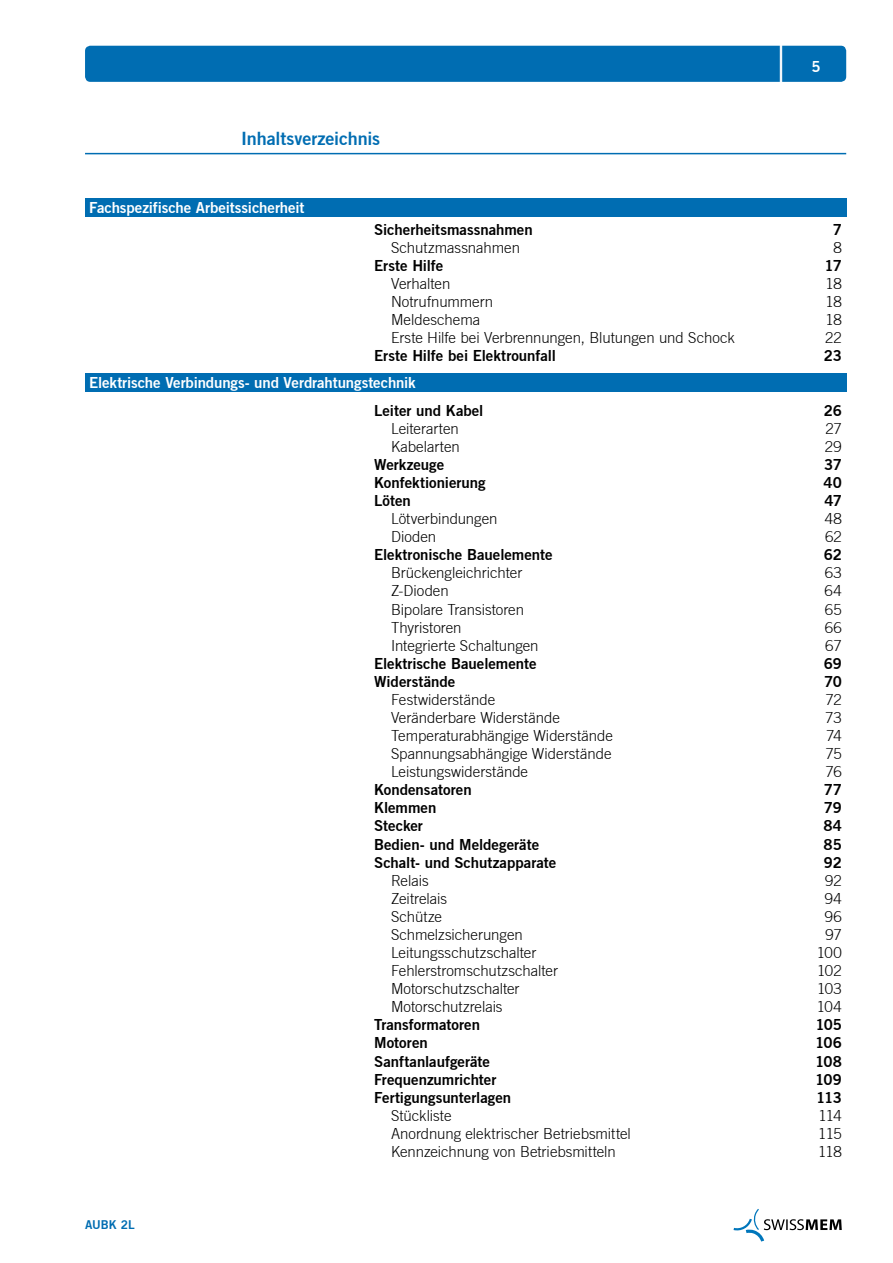
<style>
.page{position:relative;width:893px;height:1263px;background:#fff}
.page>*{position:absolute;margin:0;border:0;box-sizing:border-box;transform-origin:0 0}
.t1{font:18px "Trade Gothic Bold Two";letter-spacing:-.01em;color:#006db2}
.t2{font:300 15px "Trade Gothic";color:#000}
.t3{font:15px "Trade Gothic Bold Two";color:#000}
.t4{font:15px "Trade Gothic Bold Two";letter-spacing:-.005em;color:#fff}
.t5{font:12px "Trade Gothic Bold Two";color:#006db2}
</style>
<div class="page">
<div style="left:85px;top:46px;width:761px;height:36px;background:#006db2;border-radius:5px"></div>
<hr style="left:85px;top:153px;width:761px;height:1px;background:#006db2">
<div style="left:780px;top:36px;width:2px;height:55px;background:#fff;border:1px solid #fff"></div>
<svg style="left:733px;top:1209px;width:109px;height:32px"></svg>
<div style="left:85px;top:199px;width:761px;height:18px;background:#006db2"></div>
<div style="left:85px;top:373px;width:761px;height:18px;background:#006db2"></div>
<p class="t1" style="left:241px;top:127px;width:140px">Inhaltsverzeichnis</p>
<p class="t4" style="left:89px;top:199px;width:217px">Fachspezifische Arbeitssicherheit</p>
<p class="t4" style="left:811px;top:58px;width:11px">5</p>
<p class="t3" style="left:374px;top:220px;width:160px">Sicherheitsmassnahmen</p>
<p class="t3" style="left:833px;top:220px;width:11px">7</p>
<p class="t2" style="left:391px;top:239px;width:130px">Schutzmassnahmen</p>
<p class="t2" style="left:834px;top:239px;width:10px">8</p>
<p class="t3" style="left:374px;top:256px;width:71px">Erste Hilfe</p>
<p class="t3" style="left:825px;top:256px;width:19px">17</p>
<p class="t2" style="left:391px;top:275px;width:61px">Verhalten</p>
<p class="t2" style="left:826px;top:275px;width:18px">18</p>
<p class="t2" style="left:391px;top:293px;width:104px">Notrufnummern</p>
<p class="t2" style="left:826px;top:293px;width:18px">18</p>
<p class="t2" style="left:391px;top:311px;width:91px">Meldeschema</p>
<p class="t2" style="left:826px;top:311px;width:18px">18</p>
<p class="t2" style="left:391px;top:329px;width:345px">Erste Hilfe bei Verbrennungen, Blutungen und Schock</p>
<p class="t2" style="left:825px;top:329px;width:18px">22</p>
<p class="t3" style="left:374px;top:347px;width:183px">Erste Hilfe bei Elektrounfall</p>
<p class="t3" style="left:824px;top:347px;width:20px">23</p>
<p class="t4" style="left:89px;top:373px;width:328px">Elektrische Verbindungs- und Verdrahtungstechnik</p>
<p class="t3" style="left:374px;top:401px;width:111px">Leiter und Kabel</p>
<p class="t3" style="left:824px;top:401px;width:19px">26</p>
<p class="t2" style="left:391px;top:420px;width:69px">Leiterarten</p>
<p class="t2" style="left:825px;top:420px;width:18px">27</p>
<p class="t2" style="left:391px;top:438px;width:70px">Kabelarten</p>
<p class="t2" style="left:825px;top:438px;width:19px">29</p>
<p class="t3" style="left:374px;top:455px;width:72px">Werkzeuge</p>
<p class="t3" style="left:824px;top:455px;width:19px">37</p>
<p class="t3" style="left:374px;top:473px;width:113px">Konfektionierung</p>
<p class="t3" style="left:823px;top:473px;width:20px">40</p>
<p class="t3" style="left:374px;top:491px;width:38px">Löten</p>
<p class="t3" style="left:824px;top:491px;width:19px">47</p>
<p class="t2" style="left:391px;top:510px;width:108px">Lötverbindungen</p>
<p class="t2" style="left:825px;top:510px;width:19px">48</p>
<p class="t2" style="left:391px;top:528px;width:47px">Dioden</p>
<p class="t2" style="left:825px;top:528px;width:18px">62</p>
<p class="t3" style="left:374px;top:546px;width:180px">Elektronische Bauelemente</p>
<p class="t3" style="left:824px;top:546px;width:20px">62</p>
<p class="t2" style="left:391px;top:564px;width:133px">Brückengleichrichter</p>
<p class="t2" style="left:825px;top:564px;width:19px">63</p>
<p class="t2" style="left:391px;top:582px;width:59px">Z-Dioden</p>
<p class="t2" style="left:825px;top:582px;width:19px">64</p>
<p class="t2" style="left:391px;top:600px;width:135px">Bipolare Transistoren</p>
<p class="t2" style="left:825px;top:600px;width:18px">65</p>
<p class="t2" style="left:391px;top:618px;width:72px">Thyristoren</p>
<p class="t2" style="left:825px;top:618px;width:19px">66</p>
<p class="t2" style="left:391px;top:636px;width:149px">Integrierte Schaltungen</p>
<p class="t2" style="left:825px;top:636px;width:18px">67</p>
<p class="t3" style="left:374px;top:654px;width:164px">Elektrische Bauelemente</p>
<p class="t3" style="left:824px;top:654px;width:20px">69</p>
<p class="t3" style="left:374px;top:672px;width:83px">Widerstände</p>
<p class="t3" style="left:824px;top:672px;width:19px">70</p>
<p class="t2" style="left:391px;top:691px;width:106px">Festwiderstände</p>
<p class="t2" style="left:825px;top:691px;width:18px">72</p>
<p class="t2" style="left:391px;top:709px;width:170px">Veränderbare Widerstände</p>
<p class="t2" style="left:825px;top:709px;width:18px">73</p>
<p class="t2" style="left:391px;top:727px;width:223px">Temperaturabhängige Widerstände</p>
<p class="t2" style="left:826px;top:727px;width:17px">74</p>
<p class="t2" style="left:391px;top:745px;width:222px">Spannungsabhängige Widerstände</p>
<p class="t2" style="left:825px;top:745px;width:18px">75</p>
<p class="t2" style="left:391px;top:763px;width:139px">Leistungswiderstände</p>
<p class="t2" style="left:826px;top:763px;width:18px">76</p>
<p class="t3" style="left:374px;top:781px;width:99px">Kondensatoren</p>
<p class="t3" style="left:824px;top:781px;width:20px">77</p>
<p class="t3" style="left:374px;top:799px;width:64px">Klemmen</p>
<p class="t3" style="left:824px;top:799px;width:20px">79</p>
<p class="t3" style="left:374px;top:817px;width:50px">Stecker</p>
<p class="t3" style="left:823px;top:817px;width:20px">84</p>
<p class="t3" style="left:374px;top:835px;width:167px">Bedien- und Meldegeräte</p>
<p class="t3" style="left:824px;top:835px;width:20px">85</p>
<p class="t3" style="left:374px;top:853px;width:184px">Schalt- und Schutzapparate</p>
<p class="t3" style="left:824px;top:853px;width:20px">92</p>
<p class="t2" style="left:391px;top:871px;width:39px">Relais</p>
<p class="t2" style="left:825px;top:871px;width:18px">92</p>
<p class="t2" style="left:391px;top:889px;width:58px">Zeitrelais</p>
<p class="t2" style="left:825px;top:889px;width:19px">94</p>
<p class="t2" style="left:391px;top:908px;width:53px">Schütze</p>
<p class="t2" style="left:825px;top:908px;width:19px">96</p>
<p class="t2" style="left:391px;top:926px;width:133px">Schmelzsicherungen</p>
<p class="t2" style="left:825px;top:926px;width:18px">97</p>
<p class="t2" style="left:391px;top:944px;width:147px">Leitungsschutzschalter</p>
<p class="t2" style="left:817px;top:944px;width:26px">100</p>
<p class="t2" style="left:391px;top:962px;width:169px">Fehlerstromschutzschalter</p>
<p class="t2" style="left:817px;top:962px;width:26px">102</p>
<p class="t2" style="left:391px;top:980px;width:130px">Motorschutzschalter</p>
<p class="t2" style="left:817px;top:980px;width:26px">103</p>
<p class="t2" style="left:391px;top:998px;width:113px">Motorschutzrelais</p>
<p class="t2" style="left:817px;top:998px;width:26px">104</p>
<p class="t3" style="left:374px;top:1016px;width:107px">Transformatoren</p>
<p class="t3" style="left:815px;top:1016px;width:28px">105</p>
<p class="t3" style="left:374px;top:1034px;width:55px">Motoren</p>
<p class="t3" style="left:815px;top:1034px;width:28px">106</p>
<p class="t3" style="left:374px;top:1052px;width:117px">Sanftanlaufgeräte</p>
<p class="t3" style="left:815px;top:1052px;width:28px">108</p>
<p class="t3" style="left:374px;top:1070px;width:124px">Frequenzumrichter</p>
<p class="t3" style="left:815px;top:1070px;width:28px">109</p>
<p class="t3" style="left:374px;top:1088px;width:139px">Fertigungsunterlagen</p>
<p class="t3" style="left:816px;top:1088px;width:27px">113</p>
<p class="t2" style="left:391px;top:1106px;width:62px">Stückliste</p>
<p class="t2" style="left:818px;top:1106px;width:25px">114</p>
<p class="t2" style="left:391px;top:1124px;width:241px">Anordnung elektrischer Betriebsmittel</p>
<p class="t2" style="left:818px;top:1124px;width:25px">115</p>
<p class="t2" style="left:391px;top:1143px;width:226px">Kennzeichnung von Betriebsmitteln</p>
<p class="t2" style="left:818px;top:1143px;width:25px">118</p>
<p class="t5" style="left:85px;top:1217px;width:51px">AUBK 2L</p>
</div>
